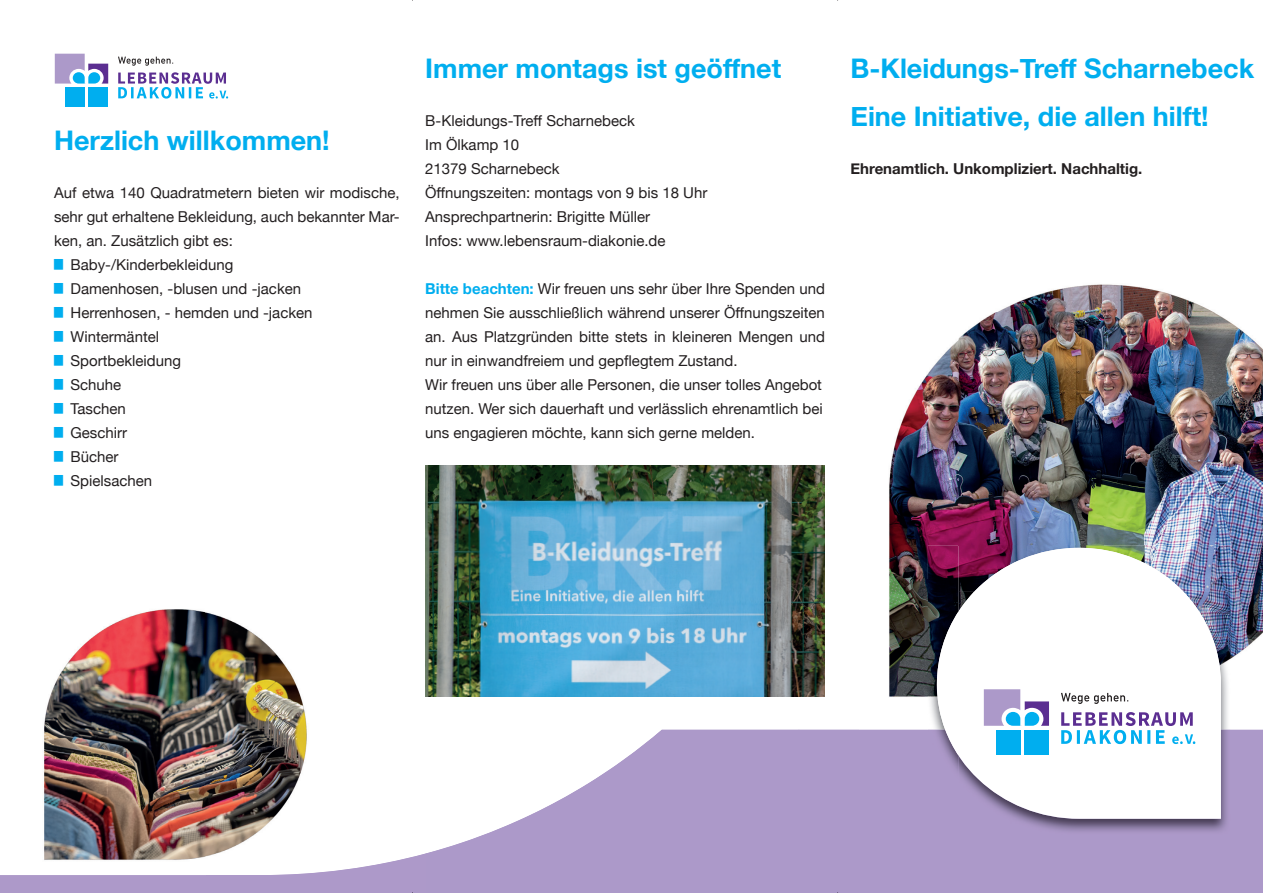
<style>
.page{position:relative;width:1263px;height:893px;background:#fff}
.page>*{position:absolute;margin:0;border:0;box-sizing:border-box;transform-origin:0 0}
.t1{font:700 27px/48px "Helvetica Neue";color:#00aeef}
.t2{font:15px/24px "Helvetica Neue";color:#231f20}
.t3{font:700 15px "Helvetica Neue";color:#231f20}
.s1{font-weight:700;color:#00aeef}
</style>
<div class="page">
<img style="left:1103px;top:284px;width:82px;height:15px">
<img style="left:1025px;top:284px;width:78px;height:15px">
<img style="left:959px;top:299px;width:304px;height:361px">
<div style="left:959px;top:730px;width:304px;height:163px;background:#ac99c9"></div>
<img style="left:1230px;top:545px;width:1px;height:185px">
<img style="left:959px;top:545px;width:271px;height:46px">
<img style="left:1221px;top:591px;width:9px;height:46px">
<img style="left:1221px;top:637px;width:9px;height:52px">
<svg style="left:959px;top:548px;width:262px;height:128px"></svg>
<svg style="left:959px;top:689px;width:271px;height:145px"></svg>
<div style="left:65px;top:87px;width:20px;height:20px;background:#00aeef"></div>
<div style="left:88px;top:87px;width:20px;height:20px;background:#00aeef"></div>
<svg style="left:55px;top:54px;width:53px;height:30px"></svg>
<svg style="left:118px;top:72px;width:110px;height:27px"></svg>
<svg style="left:118px;top:57px;width:55px;height:9px"></svg>
<img style="left:44px;top:609px;width:263px;height:244px">
<img style="left:462px;top:338px;width:497px;height:242px">
<img style="left:462px;top:696px;width:199px;height:1px">
<img style="left:661px;top:580px;width:267px;height:150px">
<img style="left:532px;top:785px;width:54px;height:108px">
<img style="left:426px;top:814px;width:107px;height:79px">
<img style="left:0;top:853px;width:426px;height:40px">
<img style="left:928px;top:545px;width:31px;height:289px">
<img style="left:937px;top:611px;width:22px;height:145px">
<svg style="left:412px;top:0;width:1px;height:893px"></svg>
<svg style="left:837px;top:0;width:1px;height:893px"></svg>
<img style="left:425px;top:466px;width:400px;height:230px">
<h1 class="t1" style="left:54px;top:117px;width:277px">Herzlich willkommen!</h1>
<p class="t2" style="left:54px;top:182px;width:347px">Auf etwa 140 Quadratmetern bieten wir modische, sehr gut erhaltene Bekleidung, auch bekannter Mar&shy;ken, an. Zusätzlich gibt es:<br><sup>█</sup> Baby-/Kinderbekleidung<br><sup>█</sup> Damenhosen, -blusen und -jacken<br><sup>█</sup> Herrenhosen, - hemden und -jacken<br><sup>█</sup> Wintermäntel<br><sup>█</sup> Sportbekleidung<br><sup>█</sup> Schuhe<br><sup>█</sup> Taschen<br><sup>█</sup> Geschirr<br><sup>█</sup> Bücher<br><sup>█</sup> Spielsachen</p>
<h1 class="t1" style="left:425px;top:45px;width:358px">Immer montags ist geöffnet</h1>
<p class="t2" style="left:425px;top:110px;width:284px">B-Kleidungs-Treff Scharnebeck<br>Im Ölkamp 10<br>21379 Scharnebeck<br>Öffnungszeiten: montags von 9 bis 18 Uhr<br>Ansprechpartnerin: Brigitte Müller<br>Infos: www.lebensraum-diakonie.de</p>
<p class="t2" style="left:425px;top:278px;width:401px"><span class="s1">Bitte beachten:</span> Wir freuen uns sehr über Ihre Spenden und nehmen Sie ausschließlich während unserer Öffnungszeiten an. Aus Platzgründen bitte stets in kleineren Mengen und nur in einwandfreiem und gepflegtem Zustand.<br>Wir freuen uns über alle Personen, die unser tolles Angebot nutzen. Wer sich dauerhaft und verlässlich ehrenamtlich bei uns engagieren möchte, kann sich gerne melden.</p>
<h1 class="t1" style="left:850px;top:45px;width:405px">B-Kleidungs-Treff Scharnebeck<br>Eine Initiative, die allen hilft!</h1>
<p class="t3" style="left:850px;top:157px;width:293px">Ehrenamtlich. Unkompliziert. Nachhaltig.</p>
</div>
